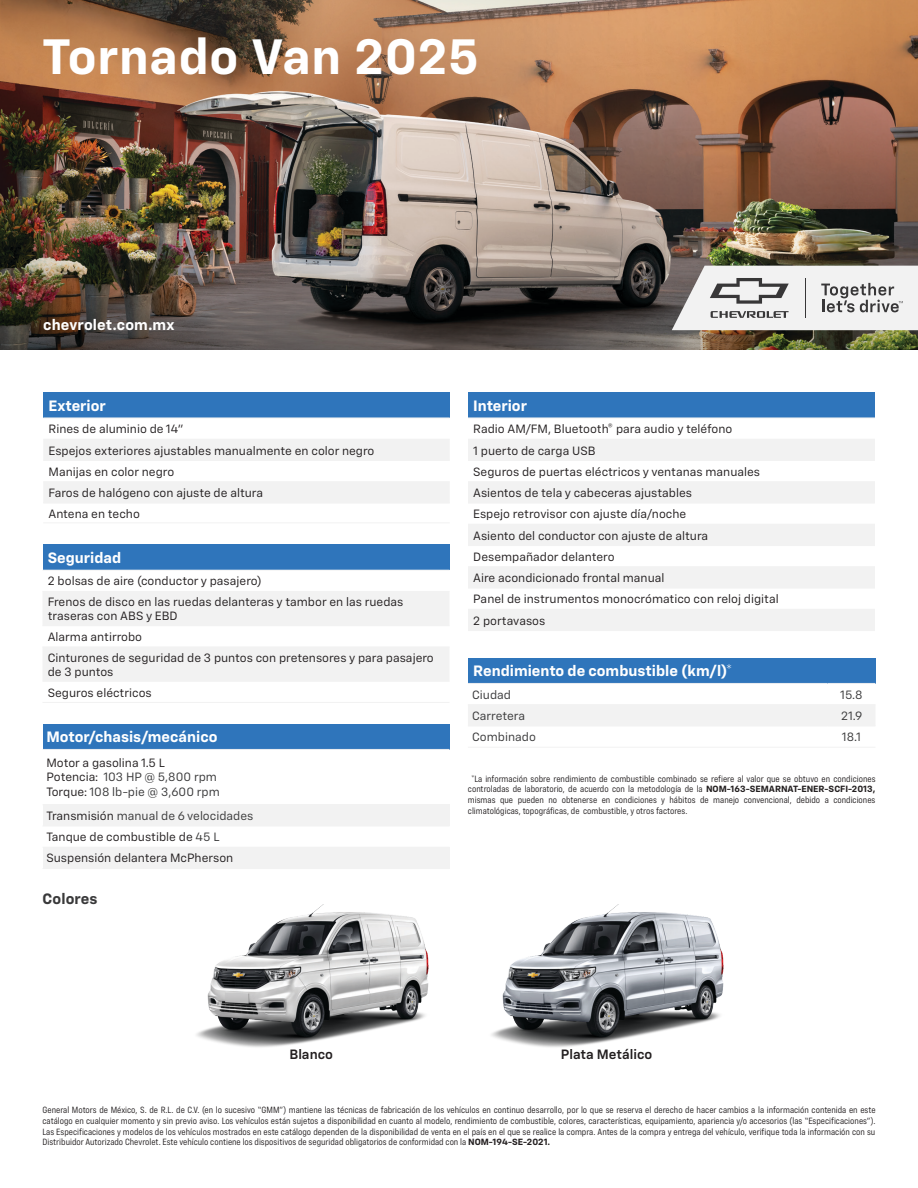
<style>
.page{position:relative;width:918px;height:1188px;background:#fff}
.page>*{position:absolute;margin:0;border:0;box-sizing:border-box;transform-origin:0 0}
.t1{font:700 49.5px "Chevy Sans";letter-spacing:.01em;color:#fff}
.chart_heads{font:700 15px "Chevy Sans";color:#fff}
.t2{font:700 15px "Chevy Sans";letter-spacing:.01em;color:#39393a}
.t3{font:600 13.5px "Chevy Sans";color:#231f20}
.t4{font:12px/14.4px "Chevy Sans";color:#231f20}
.t5{font:12px "Chevy Sans";color:#39393a}
.t6{font:condensed 9px/10.8px "Chevy Sans";color:#231f20;text-align:justify}
.s1{color:#39393a}
.s2{color:#231f20}
.s3{font-weight:700;font-stretch:normal}
</style>
<div class="page">
<img style="left:0;top:0;width:918px;height:266px">
<img style="left:0;top:266px;width:918px;height:84px">
<div style="left:468px;top:658px;width:407px;height:25px;background:#2f75bb"></div>
<div style="left:468px;top:705px;width:407px;height:21px;background:#f2f2f2"></div>
<hr style="left:468px;top:683px;width:359px;height:1px;background:#f2f2f2">
<hr style="left:827px;top:683px;width:48px;height:1px;background:#f2f2f2">
<hr style="left:468px;top:704px;width:359px;height:1px;background:#f2f2f2">
<hr style="left:827px;top:704px;width:48px;height:1px;background:#f2f2f2">
<hr style="left:468px;top:726px;width:359px;height:1px;background:#f2f2f2">
<hr style="left:827px;top:726px;width:48px;height:1px;background:#f2f2f2">
<hr style="left:468px;top:747px;width:359px;height:1px;background:#f2f2f2">
<hr style="left:827px;top:747px;width:48px;height:1px;background:#f2f2f2">
<div style="left:43px;top:545px;width:407px;height:25px;background:#2f75bb"></div>
<svg style="left:43px;top:592px;width:406px;height:89px"></svg>
<hr style="left:43px;top:570px;width:407px;height:1px;background:#f2f2f2">
<hr style="left:43px;top:591px;width:407px;height:1px;background:#f2f2f2">
<hr style="left:43px;top:625px;width:407px;height:1px;background:#f2f2f2">
<hr style="left:43px;top:647px;width:407px;height:1px;background:#f2f2f2">
<hr style="left:43px;top:681px;width:407px;height:1px;background:#f2f2f2">
<hr style="left:43px;top:702px;width:407px;height:1px;background:#f2f2f2">
<div style="left:43px;top:392px;width:407px;height:26px;background:#2f75bb"></div>
<svg style="left:43px;top:440px;width:407px;height:63px"></svg>
<hr style="left:43px;top:418px;width:407px;height:1px;background:#f2f2f2">
<hr style="left:43px;top:439px;width:407px;height:1px;background:#f2f2f2">
<hr style="left:43px;top:460px;width:407px;height:1px;background:#f2f2f2">
<hr style="left:43px;top:481px;width:407px;height:1px;background:#f2f2f2">
<hr style="left:43px;top:503px;width:407px;height:1px;background:#f2f2f2">
<hr style="left:43px;top:523px;width:407px;height:1px;background:#f2f2f2">
<div style="left:468px;top:392px;width:407px;height:26px;background:#2f75bb"></div>
<svg style="left:468px;top:440px;width:407px;height:190px;fill:#f2f2f2"></svg>
<hr style="left:468px;top:418px;width:407px;height:1px;background:#f2f2f2">
<hr style="left:468px;top:439px;width:407px;height:1px;background:#f2f2f2">
<hr style="left:468px;top:460px;width:407px;height:1px;background:#f2f2f2">
<hr style="left:468px;top:481px;width:407px;height:1px;background:#f2f2f2">
<hr style="left:468px;top:503px;width:407px;height:1px;background:#f2f2f2">
<hr style="left:468px;top:524px;width:407px;height:1px;background:#f2f2f2">
<hr style="left:468px;top:545px;width:407px;height:1px;background:#f2f2f2">
<hr style="left:468px;top:567px;width:407px;height:1px;background:#f2f2f2">
<hr style="left:468px;top:588px;width:407px;height:1px;background:#f2f2f2">
<hr style="left:468px;top:609px;width:407px;height:1px;background:#f2f2f2">
<hr style="left:468px;top:630px;width:407px;height:1px;background:#f2f2f2">
<div style="left:43px;top:724px;width:407px;height:25px;background:#2f75bb"></div>
<div style="left:43px;top:805px;width:407px;height:21px;background:#f2f2f2"></div>
<div style="left:43px;top:847px;width:407px;height:22px;background:#f2f2f2"></div>
<hr style="left:43px;top:749px;width:407px;height:1px;background:#f2f2f2">
<hr style="left:43px;top:804px;width:407px;height:1px;background:#f2f2f2">
<hr style="left:43px;top:826px;width:407px;height:1px;background:#f2f2f2">
<img style="left:491px;top:904px;width:233px;height:143px">
<img style="left:196px;top:904px;width:233px;height:143px">
<svg style="left:672px;top:266px;width:246px;height:64px"></svg>
<p class="t1" style="left:43px;top:25px;width:438px">Tornado Van 2025</p>
<p class="chart_heads" style="left:43px;top:315px;width:133px">chevrolet.com.mx</p>
<p class="chart_heads" style="left:49px;top:396px;width:59px">Exterior</p>
<p class="t4" style="left:49px;top:422px;width:136px">Rines de aluminio de 14”</p>
<p class="t4" style="left:49px;top:443px;width:327px">Espejos exteriores ajustables manualmente en color negro</p>
<p class="t4" style="left:49px;top:464px;width:127px">Manijas en color negro</p>
<p class="t4" style="left:49px;top:485px;width:216px">Faros de halógeno con ajuste de altura</p>
<p class="t4" style="left:49px;top:506px;width:93px">Antena en techo</p>
<p class="chart_heads" style="left:48px;top:548px;width:75px">Seguridad</p>
<p class="t4" style="left:48px;top:574px;width:215px">2 bolsas de aire (conductor y pasajero)</p>
<p class="t4" style="left:48px;top:594px;width:357px">Frenos de disco en las ruedas delanteras y tambor en las ruedas traseras con ABS y EBD</p>
<p class="t4" style="left:48px;top:629px;width:96px">Alarma antirrobo</p>
<p class="t4" style="left:48px;top:650px;width:388px">Cinturones de seguridad de 3 puntos con pretensores y para pasajero de 3 puntos</p>
<p class="t4" style="left:48px;top:685px;width:106px">Seguros eléctricos</p>
<p class="chart_heads" style="left:46px;top:728px;width:173px">Motor/chasis/mecánico</p>
<p class="t4" style="left:46px;top:755px;width:172px">Motor a gasolina 1.5 L<br>Potencia: <span class="s1">103 HP @ 5,800 rpm</span></p>
<p class="t5" style="left:46px;top:784px;width:175px"><span class="s2">Torque:</span> 108 lb-pie @ 3,600 rpm</p>
<p class="t5" style="left:46px;top:808px;width:209px"><span class="s2">Transmisión</span> manual de 6 velocidades</p>
<p class="t4" style="left:46px;top:829px;width:174px">Tanque de combustible de <span class="s1">45 L</span></p>
<p class="t4" style="left:46px;top:850px;width:188px">Suspensión delantera McPherson</p>
<p class="t2" style="left:43px;top:890px;width:57px">Colores</p>
<p class="chart_heads" style="left:473px;top:396px;width:55px">Interior</p>
<p class="t4" style="left:473px;top:422px;width:261px">Radio AM/FM, Bluetooth® para audio y teléfono</p>
<p class="t4" style="left:473px;top:443px;width:124px">1 puerto de carga USB</p>
<p class="t4" style="left:473px;top:464px;width:288px">Seguros de puertas eléctricos y ventanas manuales</p>
<p class="t4" style="left:473px;top:485px;width:220px">Asientos de tela y cabeceras ajustables</p>
<p class="t4" style="left:473px;top:507px;width:215px">Espejo retrovisor con ajuste día/noche</p>
<p class="t4" style="left:473px;top:528px;width:236px">Asiento del conductor con ajuste de altura</p>
<p class="t4" style="left:473px;top:549px;width:143px">Desempañador delantero</p>
<p class="t4" style="left:473px;top:570px;width:193px">Aire acondicionado frontal manual</p>
<p class="t4" style="left:473px;top:592px;width:307px">Panel de instrumentos monocrómatico con reloj digital</p>
<p class="t4" style="left:473px;top:613px;width:74px">2 portavasos</p>
<p class="chart_heads" style="left:473px;top:662px;width:261px">Rendimiento de combustible (km/l)*</p>
<p class="t5" style="left:472px;top:687px;width:40px">Ciudad</p>
<p class="t5" style="left:840px;top:687px;width:24px">15.8</p>
<p class="t5" style="left:472px;top:708px;width:54px">Carretera</p>
<p class="t5" style="left:841px;top:708px;width:23px">21.9</p>
<p class="t5" style="left:472px;top:730px;width:65px">Combinado</p>
<p class="t5" style="left:842px;top:730px;width:21px">18.1</p>
<p class="t6" style="left:468px;top:773px;width:409px;text-indent:3px">*La información sobre rendimiento de combustible combinado se refiere al valor que se obtuvo en condiciones controladas de laboratorio, de acuerdo con la metodología de la <span class="s3">NOM-163-SEMARNAT-ENER-SCFI-2013, </span>mismas que pueden no obtenerse en condiciones y hábitos de manejo convencional, debido a condiciones climatológicas, topográficas, de combustible, y otros factores.</p>
<p class="t3" style="left:289px;top:1046px;width:45px">Blanco</p>
<p class="t3" style="left:561px;top:1046px;width:93px">Plata Metálico</p>
<p class="t6" style="left:43px;top:1104px;width:835px">General Motors de México, S. de R.L. de C.V. (en lo sucesivo “GMM”) mantiene las técnicas de fabricación de los vehículos en continuo desarrollo, por lo que se reserva el derecho de hacer cambios a la información contenida en este catálogo en cualquier momento y sin previo aviso. Los vehículos están sujetos a disponibilidad en cuanto al modelo, rendimiento de combustible, colores, características, equipamiento, apariencia y/o accesorios (las “Especificaciones”).<br>Las Especificaciones y modelos de los vehículos mostrados en este catálogo dependen de la disponibilidad de venta en el país en el que se realice la compra. Antes de la compra y entrega del vehículo, verifique toda la información con su Distribuidor Autorizado Chevrolet. Este vehículo contiene los dispositivos de seguridad obligatorios de conformidad con la <span class="s3">NOM-194-SE-2021.</span></p>
</div>
